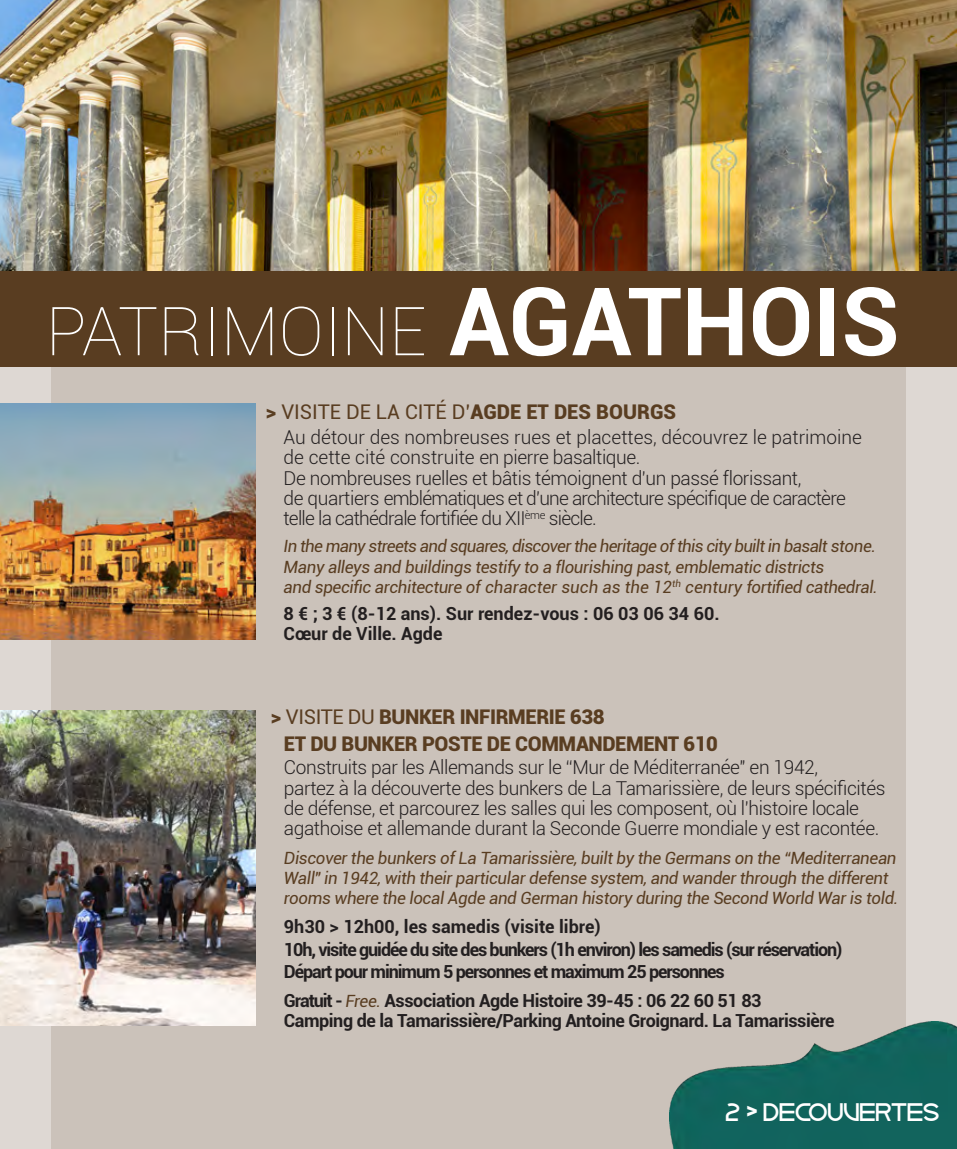
<style>
.page{position:relative;width:957px;height:1149px;background:#fff}
.page>*{position:absolute;margin:0;border:0;box-sizing:border-box;transform-origin:0 0}
.t1{font:700 94.5px "Roboto";color:#fff}
.t2{font:100 67.5px "Roboto";color:#fff}
.COURANT_AGENDA{font:700 25.43px "Ciudad Nueva CAPS";color:#fff}
.TITRE_patrimoine_DEC{font:900 20.25px/27px "Roboto";letter-spacing:-.02em;color:#593d21}
.TITRE_patrimoine_DEC-2{font:900 20.25px "Roboto";color:#593d21}
.TITRE_patrimoine_DEC-3{font:300 19.12px/20.2px "Roboto";letter-spacing:-.02em;color:#231f20}
.TEXTE_COURANT{font:300 19.12px/20.2px "Roboto";letter-spacing:-.02em;color:#231f20}
.TEXTE_COURANT-2{font:700 18px/22.5px "Roboto";letter-spacing:-.06em;color:#231f20}
.TEXTE_COURANT-3{font:700 18px/20.2px "Roboto";letter-spacing:-.035em;color:#231f20}
.TITRE_patrimoine_DEC-4{font:700 18px/20.2px "Roboto";color:#231f20}
.TITRE_patrimoine_DEC-5{font:italic 16.88px/20.2px "Roboto";letter-spacing:-.02em;color:#593d21}
.TEXTE_COURANT-4{font:italic 16.88px/20.2px "Roboto";letter-spacing:-.02em;color:#593d21}
.s1{font-weight:400}
.s2{font-weight:400;font-style:italic;font-size:16.88px;color:#593d21}
.s3{font-family:"Roboto";font-weight:900;font-size:22.28px}
</style>
<div class="page">
<div style="left:0;top:0;width:957px;height:1148px;background:#ded8d3"></div>
<div style="left:51px;top:19px;width:855px;height:1129px;background:#cbc2ba"></div>
<img style="left:0;top:0;width:957px;height:271px">
<div style="left:0;top:271px;width:957px;height:96px;background:#593d21"></div>
<img style="left:0;top:710px;width:256px;height:315px">
<img style="left:0;top:403px;width:256px;height:236px">
<img style="left:670px;top:1021px;width:287px;height:127px">
<p class="t2" style="left:46px;top:284px;width:382px">PATRIMOINE</p>
<p class="t1" style="left:449px;top:255px;width:452px">AGATHOIS</p>
<p class="TITRE_patrimoine_DEC-2" style="left:266px;top:398px;width:412px">&gt; <span class="s1">VISITE DE LA CITÉ D’</span>AGDE ET DES BOURGS</p>
<p class="TITRE_patrimoine_DEC-3" style="left:284px;top:426px;width:580px">Au détour des nombreuses rues et placettes, découvrez le patrimoine de cette cité construite en pierre basaltique.<br>De nombreuses ruelles et bâtis témoignent d'un passé florissant,<br>de quartiers emblématiques et d'une architecture spécifique de caractère telle la cathédrale fortifiée du XII<sup>ème</sup> siècle.</p>
<p class="TITRE_patrimoine_DEC-5" style="left:284px;top:535px;width:596px">In the many streets and squares, discover the heritage of this city built in basalt stone.<br>Many alleys and buildings testify to a flourishing past, emblematic districts<br>and specific architecture of character such as the 12<sup>th</sup> century fortified cathedral.</p>
<p class="TITRE_patrimoine_DEC-4" style="left:284px;top:602px;width:437px">8 € ; 3 € (8-12 ans). Sur rendez-vous : 06 03 06 34 60.<br>Cœur de Ville. Agde</p>
<p class="TITRE_patrimoine_DEC" style="left:284px;top:702px;width:435px;text-indent:-13px">&gt; <span class="s1">VISITE DU</span> BUNKER INFIRMERIE 638<br>ET DU BUNKER POSTE DE COMMANDEMENT 610</p>
<p class="TEXTE_COURANT" style="left:284px;top:756px;width:603px">Construits par les Allemands sur le “Mur de Méditerranée" en 1942,<br>partez à la découverte des bunkers de La Tamarissière, de leurs spécificités de défense, et parcourez les salles qui les composent, où l'histoire locale agathoise et allemande durant la Seconde Guerre mondiale y est racontée.</p>
<p class="TEXTE_COURANT-4" style="left:284px;top:846px;width:614px">Discover the bunkers of La Tamarissière, built by the Germans on the “Mediterranean</p>
<p class="TEXTE_COURANT-4" style="left:284px;top:866px;width:616px">Wall" in 1942, with their particular defense system, and wander through the different rooms where the local Agde and German history during the Second World War is told.</p>
<p class="TEXTE_COURANT-2" style="left:284px;top:914px;width:560px">9h30 &gt; 12h00, les samedis (visite libre)<br>10h, visite guidée du site des bunkers (1h environ) les samedis (sur réservation)<br>Départ pour minimum 5 personnes et maximum 25 personnes</p>
<p class="TEXTE_COURANT-3" style="left:284px;top:989px;width:552px">Gratuit - <span class="s2">Free.</span> Association Agde Histoire 39-45 : 06 22 60 51 83<br>Camping de la Tamarissière/Parking Antoine Groignard. La Tamarissière</p>
<p class="COURANT_AGENDA" style="left:725px;top:1098px;width:215px">2 <span class="s3">&gt;</span> DECOUVERTES</p>
</div>
